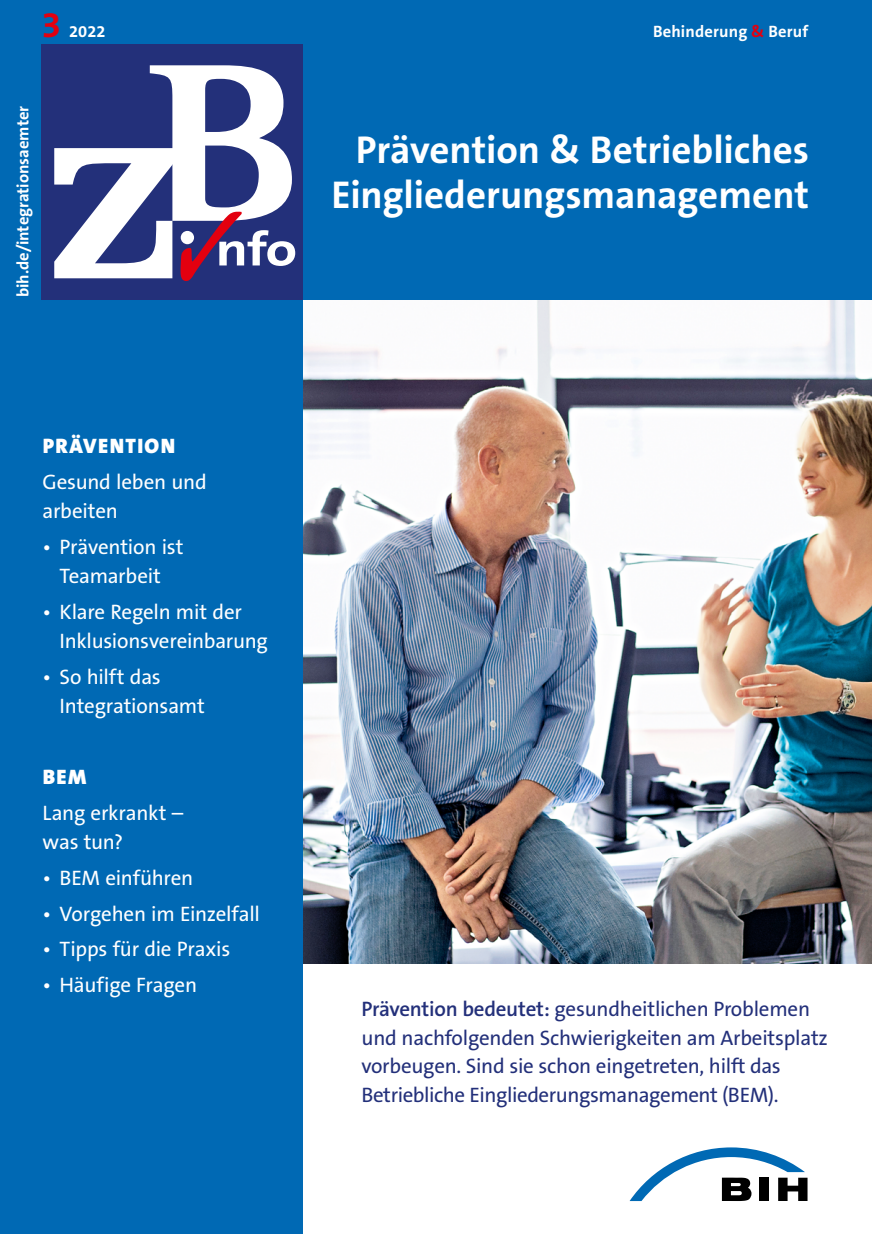
<style>
.page{position:relative;width:872px;height:1234px;background:#fff}
.page>*{position:absolute;margin:0;border:0;box-sizing:border-box;transform-origin:0 0}
.HL_Titelseite_30pt_w{font:700 39px/45px "The Sans B W7";letter-spacing:-.005em;color:#fff;text-align:right}
.Inhalt_14pt_plain{font:21px/29.2px "The Sans B W5 Plain";letter-spacing:-.01em;color:#fff}
.Intro_Titelseite_14p{font:21px/28.5px "The Sans B W5 Plain";letter-spacing:-.01em;color:#23307a}
.Inhalt_14pt_black_Ve{font:900 21px "The Sans B W9";letter-spacing:.065em;color:#fff}
.t1{font:700 16.5px "The Sans B W7";color:#fff}
.s1{font-size:36px;color:#e3000f}
.s2{color:#e3000f}
.s3{font-family:"The Sans B W6";font-weight:600}
</style>
<div class="page">
<img style="left:303px;top:300px;width:569px;height:663px">
<div style="left:0;top:0;width:872px;height:300px;background:#0069b4"></div>
<div style="left:0;top:297px;width:303px;height:936px;background:#0069b4"></div>
<svg style="left:630px;top:1147px;width:177px;height:53px"></svg>
<div style="left:42px;top:45px;width:261px;height:255px;background:#23307a"></div>
<svg style="left:54px;top:65px;width:241px;height:216px"></svg>
<div style="left:181px;top:231px;width:13px;height:13px;background:#fff;border-radius:50%"></div>
<p class="t1" style="left:42px;top:20px;width:65px"><span class="s1">3</span> 2022</p>
<p class="t1" style="left:12px;top:297px;width:193px;rotate:-90deg">bih.de/integrationsaemter</p>
<h2 class="Inhalt_14pt_black_Ve" style="left:43px;top:432px;width:134px">PRÄVENTION</h2>
<p class="Inhalt_14pt_plain" style="left:43px;top:467px;width:166px">Gesund leben und arbeiten</p>
<p class="Inhalt_14pt_plain" style="left:43px;top:532px;width:142px;text-align:center">• Prävention ist<br>Teamarbeit</p>
<p class="Inhalt_14pt_plain" style="left:60px;top:597px;width:210px;text-indent:-17px">• Klare Regeln mit der<br>Inklusionsvereinbarung</p>
<p class="Inhalt_14pt_plain" style="left:60px;top:662px;width:147px;text-indent:-17px">• So hilft das<br>Integrationsamt</p>
<h2 class="Inhalt_14pt_black_Ve" style="left:43px;top:763px;width:45px">BEM</h2>
<p class="Inhalt_14pt_plain" style="left:43px;top:798px;width:142px">Lang erkrankt – was tun?</p>
<p class="Inhalt_14pt_plain" style="left:43px;top:863px;width:152px">• BEM einführen</p>
<p class="Inhalt_14pt_plain" style="left:43px;top:898px;width:219px">• Vorgehen im Einzelfall</p>
<p class="Inhalt_14pt_plain" style="left:43px;top:934px;width:189px">• Tipps für die Praxis</p>
<p class="Inhalt_14pt_plain" style="left:43px;top:970px;width:156px">• Häufige Fragen</p>
<p class="t1" style="left:653px;top:21px;width:157px">Behinderung <span class="s2">&amp;</span> Beruf</p>
<h1 class="HL_Titelseite_30pt_w" style="left:331px;top:127px;width:479px">Prävention &amp; Betriebliches<br>Eingliederungsmanagement</h1>
<p class="Intro_Titelseite_14p" style="left:361px;top:994px;width:468px"><span class="s3">Prävention bedeutet:</span> gesundheitlichen Problemen und nachfolgenden Schwierigkeiten am Arbeitsplatz vorbeugen. Sind sie schon eingetreten, hilft das Betriebliche Eingliederungsmanagement (BEM).</p>
</div>
